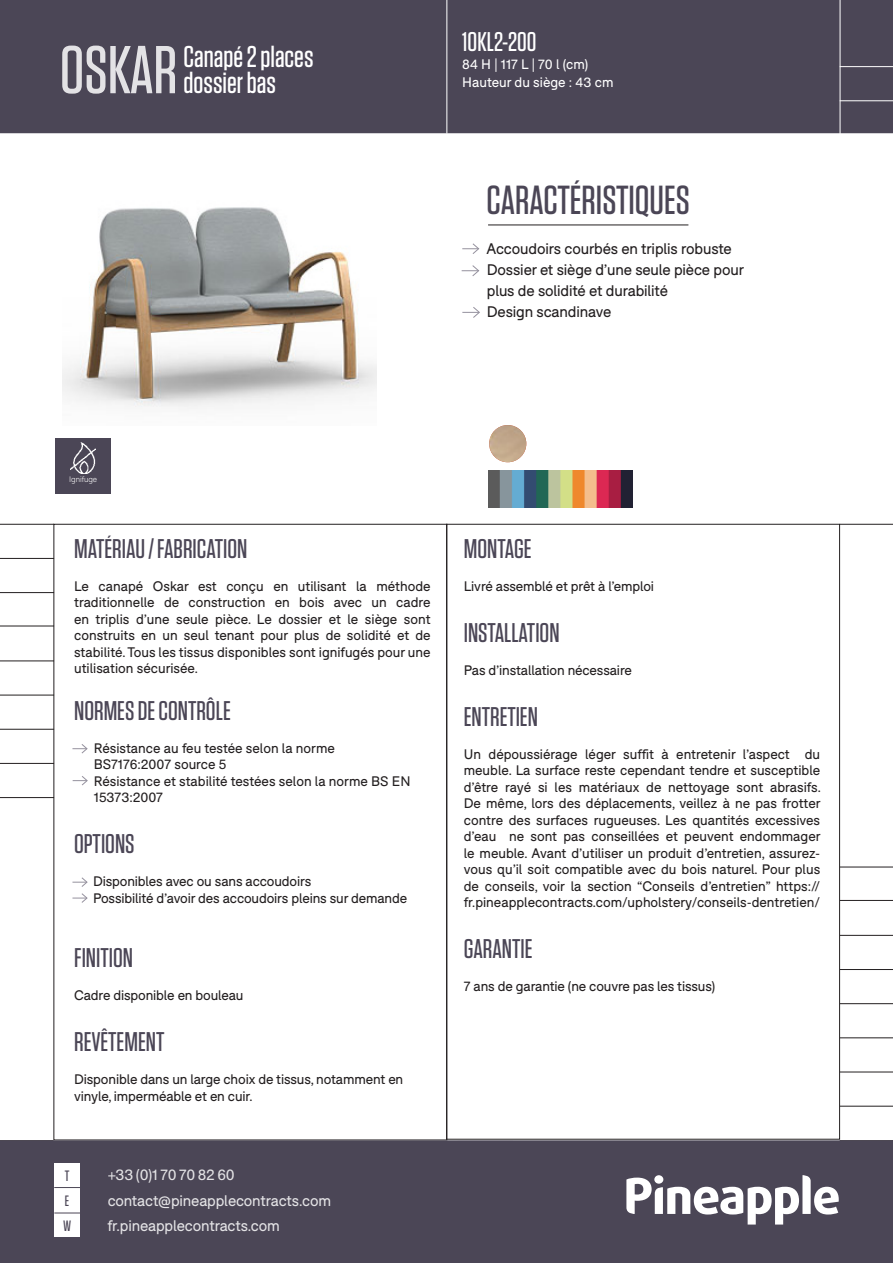
<style>
.page{position:relative;width:893px;height:1263px;background:#fff}
.page>*{position:absolute;margin:0;border:0;box-sizing:border-box;transform-origin:0 0}
.t1{font:500 67.5px "Tungsten";color:#fff}
.t2{font:500 40.5px "Tungsten";color:#4b4656}
.t3{font:500 30px/25.5px "Tungsten";color:#fff}
.t4{font:500 27px "Tungsten";color:#4b4656}
.t5{font:500 27px "Tungsten";color:#fff}
.t6{font:15px/21px "F37 Bolton";letter-spacing:-.01em;color:#231f20}
.t7{font:15px "F37 Bolton";letter-spacing:-.01em;color:#fff}
.t8{font:500 15px "Tungsten";color:#4b4656}
.t9{font:13.5px/16.5px "F37 Bolton";letter-spacing:-.01em;color:#231f20}
.t10{font:13.5px "F37 Bolton";color:#fff}
.t11{font:300 7.8px "F37 Bolton";color:#fff}
</style>
<div class="page">
<div style="left:1px;top:1px;width:891px;height:131px;background:#4b4656"></div>
<div style="left:0;top:0;width:893px;height:133px;border:2px solid #4b4656"></div>
<div style="left:1px;top:1141px;width:891px;height:121px;background:#4b4656"></div>
<div style="left:0;top:1140px;width:893px;height:123px;border:2px solid #4b4656"></div>
<hr style="left:840px;top:867px;width:53px;height:1px;background:#231f20">
<hr style="left:840px;top:1003px;width:53px;height:1px;background:#231f20">
<hr style="left:840px;top:935px;width:53px;height:1px;background:#231f20">
<hr style="left:840px;top:1072px;width:53px;height:1px;background:#231f20">
<hr style="left:840px;top:1037px;width:53px;height:1px;background:#231f20">
<hr style="left:840px;top:969px;width:53px;height:1px;background:#231f20">
<hr style="left:840px;top:1106px;width:53px;height:1px;background:#231f20">
<hr style="left:840px;top:900px;width:53px;height:1px;background:#231f20">
<svg style="left:626px;top:1175px;width:213px;height:49px"></svg>
<div style="left:654px;top:1175px;width:9px;height:9px;background:#fff;border-radius:50%"></div>
<div style="left:54px;top:1162px;width:26px;height:25px;background:#fff"></div>
<div style="left:54px;top:1187px;width:26px;height:25px;background:#fff"></div>
<svg style="left:54px;top:1187px;width:26px;height:1px"></svg>
<svg style="left:462px;top:243px;width:17px;height:11px"></svg>
<svg style="left:462px;top:307px;width:18px;height:11px"></svg>
<hr style="left:840px;top:524px;width:53px;height:1px;background:#231f20">
<hr style="left:488px;top:225px;width:200px;height:1px;background:#231f20">
<hr style="left:840px;top:0;width:1px;height:135px;background:#fff">
<hr style="left:840px;top:66px;width:53px;height:1px;background:#fff">
<hr style="left:840px;top:100px;width:53px;height:1px;background:#fff">
<hr style="left:446px;top:0;width:1px;height:134px;background:#fff">
<svg style="left:73px;top:776px;width:15px;height:10px"></svg>
<hr style="left:0;top:592px;width:54px;height:1px;background:#231f20">
<hr style="left:0;top:729px;width:54px;height:1px;background:#231f20">
<hr style="left:0;top:660px;width:54px;height:1px;background:#231f20">
<hr style="left:0;top:524px;width:54px;height:1px;background:#231f20">
<hr style="left:0;top:797px;width:54px;height:1px;background:#231f20">
<hr style="left:0;top:763px;width:54px;height:1px;background:#231f20">
<hr style="left:0;top:695px;width:54px;height:1px;background:#231f20">
<hr style="left:0;top:558px;width:54px;height:1px;background:#231f20">
<hr style="left:0;top:626px;width:54px;height:1px;background:#231f20">
<div style="left:54px;top:1212px;width:26px;height:25px;background:#fff"></div>
<svg style="left:54px;top:1212px;width:26px;height:1px"></svg>
<div style="left:55px;top:438px;width:56px;height:56px;background:#4b4656"></div>
<img style="left:71px;top:442px;width:24px;height:31px">
<svg style="left:462px;top:265px;width:17px;height:11px"></svg>
<img style="left:488px;top:470px;width:145px;height:37px">
<svg style="left:72px;top:744px;width:16px;height:10px"></svg>
<img style="left:489px;top:425px;width:37px;height:37px;border-radius:19px">
<svg style="left:72px;top:877px;width:16px;height:10px"></svg>
<svg style="left:72px;top:893px;width:16px;height:10px"></svg>
<img style="left:62px;top:207px;width:314px;height:202px">
<h1 class="t1" style="left:60px;top:35px;width:119px">OSKAR</h1>
<p class="t3" style="left:184px;top:44px;width:131px">Canapé 2 places dossier bas</p>
<p class="t5" style="left:462px;top:27px;width:76px">1OKL2-200</p>
<p class="t10" style="left:462px;top:56px;width:128px">84 H | 117 L | 70 l (cm)</p>
<p class="t10" style="left:462px;top:74px;width:153px">Hauteur du siège : 43 cm</p>
<p class="t2" style="left:487px;top:178px;width:205px">CARACTÉRISTIQUES</p>
<p class="t6" style="left:486px;top:238px;width:247px">Accoudoirs courbés en triplis robuste</p>
<p class="t6" style="left:487px;top:259px;width:259px">Dossier et siège d’une seule pièce pour plus de solidité et durabilité</p>
<p class="t6" style="left:487px;top:301px;width:126px">Design scandinave</p>
<p class="t11" style="left:69px;top:475px;width:30px">Ignifuge</p>
<p class="t4" style="left:74px;top:534px;width:175px">MATÉRIAU / FABRICATION</p>
<p class="t9" style="left:74px;top:578px;width:358px;text-align:justify">Le canapé Oskar est conçu en utilisant la méthode traditionnelle de construction en bois avec un cadre en triplis d’une seule pièce. Le dossier et le siège sont construits en un seul tenant pour plus de solidité et de stabilité. Tous les tissus disponibles sont ignifugés pour une utilisation sécurisée.</p>
<p class="t4" style="left:74px;top:696px;width:158px">NORMES DE CONTRÔLE</p>
<p class="t9" style="left:94px;top:740px;width:243px">Résistance au feu testée selon la norme<br>BS7176:2007 source 5</p>
<p class="t9" style="left:94px;top:773px;width:318px">Résistance et stabilité testées selon la norme BS EN<br>15373:2007</p>
<p class="t4" style="left:74px;top:830px;width:62px">OPTIONS</p>
<p class="t9" style="left:93px;top:873px;width:220px">Disponibles avec ou sans accoudoirs</p>
<p class="t9" style="left:93px;top:890px;width:316px">Possibilité d’avoir des accoudoirs pleins sur demande</p>
<p class="t4" style="left:74px;top:944px;width:60px">FINITION</p>
<p class="t9" style="left:74px;top:987px;width:171px">Cadre disponible en bouleau</p>
<p class="t4" style="left:74px;top:1028px;width:92px">REVÊTEMENT</p>
<p class="t9" style="left:74px;top:1071px;width:331px">Disponible dans un large choix de tissus, notamment en vinyle, imperméable et en cuir.</p>
<p class="t8" style="left:65px;top:1168px;width:6px">T</p>
<p class="t7" style="left:107px;top:1166px;width:129px">+33 (0)1 70 70 82 60</p>
<p class="t8" style="left:65px;top:1193px;width:6px">E</p>
<p class="t7" style="left:107px;top:1191px;width:225px">contact@pineapplecontracts.com</p>
<p class="t8" style="left:63px;top:1218px;width:10px">W</p>
<p class="t7" style="left:107px;top:1217px;width:174px">fr.pineapplecontracts.com</p>
<p class="t4" style="left:464px;top:534px;width:69px">MONTAGE</p>
<p class="t9" style="left:464px;top:578px;width:192px">Livré assemblé et prêt à l’emploi</p>
<p class="t4" style="left:464px;top:618px;width:97px">INSTALLATION</p>
<p class="t9" style="left:464px;top:662px;width:170px">Pas d’installation nécessaire</p>
<p class="t4" style="left:464px;top:702px;width:76px">ENTRETIEN</p>
<p class="t9" style="left:464px;top:746px;width:359px;text-align:justify">Un dépoussiérage léger suffit à entretenir l’aspect du meuble. La surface reste cependant tendre et susceptible d’être rayé si les matériaux de nettoyage sont abrasifs.<br>De même, lors des déplacements, veillez à ne pas frotter contre des surfaces rugueuses. Les quantités excessives d’eau ne sont pas conseillées et peuvent endommager le meuble. Avant d’utiliser un produit d’entretien, assurez&shy;vous qu’il soit compatible avec du bois naturel. Pour plus de conseils, voir la section “Conseils d’entretien” https:// fr.pineapplecontracts.com/upholstery/conseils-dentretien/</p>
<p class="t4" style="left:464px;top:935px;width:70px">GARANTIE</p>
<p class="t9" style="left:464px;top:978px;width:253px">7 ans de garantie (ne couvre pas les tissus)</p>
</div>
